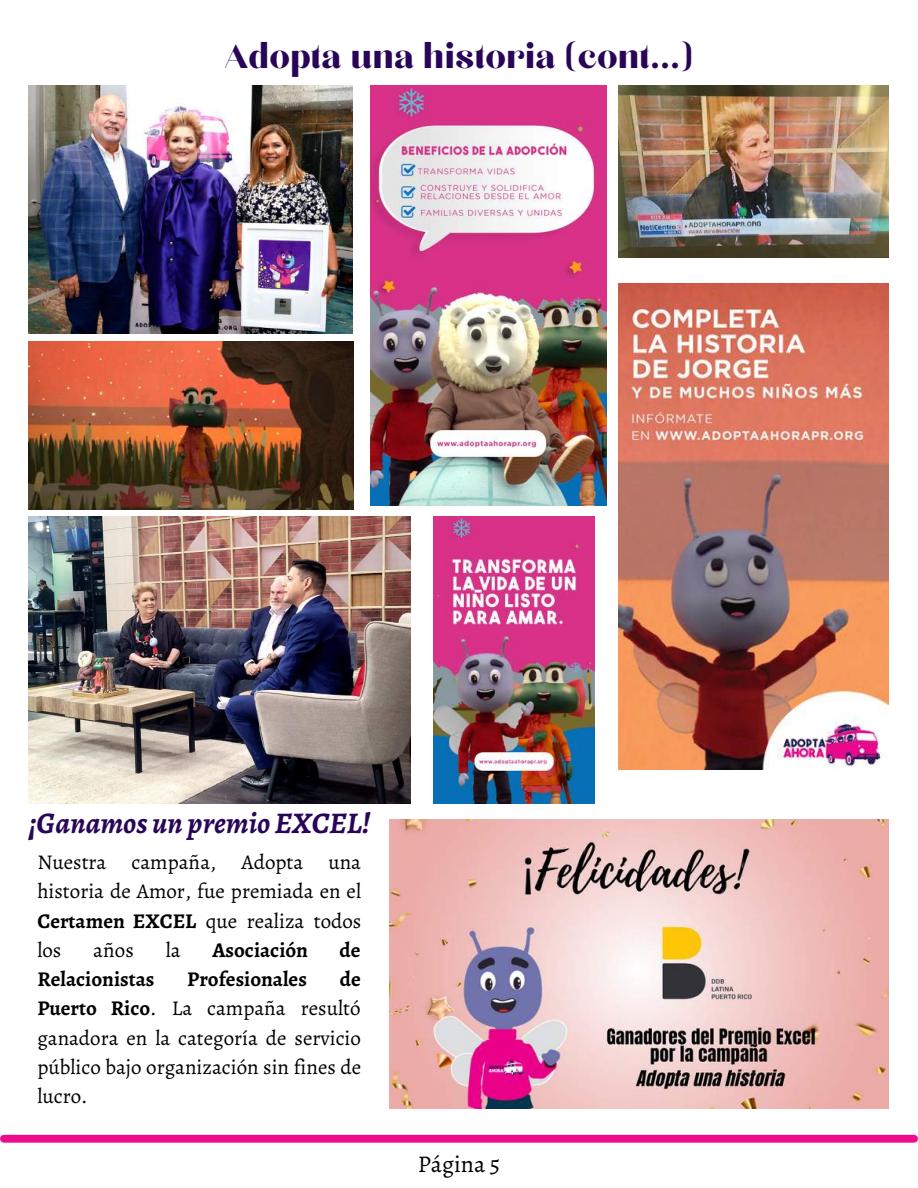
<style>
.page{position:relative;width:918px;height:1188px;background:#fff}
.page>*{position:absolute;margin:0;border:0;box-sizing:border-box;transform-origin:0 0}
.t1{font:42px "Chloe";color:#290558}
.t2{font:italic 700 30px "Alegreya";color:#290558}
.t3{font:24px "Alegreya";color:#000}
.t4{font:21px/29.2px "Alegreya";color:#000;text-align:justify}
.t5{font:700 21px "Alegreya";color:#000}
.s1{font-weight:700}
</style>
<div class="page">
<div style="left:4px;top:1135px;width:910px;height:8px;background:#ee0c8d"></div>
<img style="left:28px;top:516px;width:383px;height:287px">
<img style="left:28px;top:86px;width:324px;height:247px">
<img style="left:390px;top:820px;width:498px;height:289px">
<img style="left:619px;top:86px;width:270px;height:172px">
<img style="left:28px;top:342px;width:325px;height:167px">
<img style="left:371px;top:86px;width:236px;height:419px">
<img style="left:619px;top:284px;width:270px;height:486px">
<img style="left:434px;top:516px;width:161px;height:287px">
<h1 class="t1" style="left:225px;top:36px;width:470px">Adopta una historia (cont...)</h1>
<h2 class="t2" style="left:28px;top:803px;width:344px">¡Ganamos un premio EXCEL!</h2>
<p class="t4" style="left:37px;top:847px;width:325px">Nuestra campaña, Adopta una historia de Amor, fue premiada en el <span class="s1">Certamen EXCEL</span> que realiza todos los</p>
<p class="t4" style="left:93px;top:935px;width:42px">años</p>
<p class="t4" style="left:166px;top:935px;width:16px">la</p>
<p class="t5" style="left:212px;top:936px;width:97px">Asociación</p>
<p class="t5" style="left:340px;top:936px;width:22px">de</p>
<p class="t5" style="left:37px;top:965px;width:118px">Relacionistas</p>
<p class="t5" style="left:187px;top:965px;width:121px">Profesionales</p>
<p class="t4" style="left:37px;top:964px;width:325px;text-indent:302px"><span class="s1">de Puerto Rico</span>. La campaña resultó ganadora en la categoría de servicio público bajo organización sin fines de lucro.</p>
<p class="t3" style="left:418px;top:1147px;width:84px">Página 5</p>
</div>
